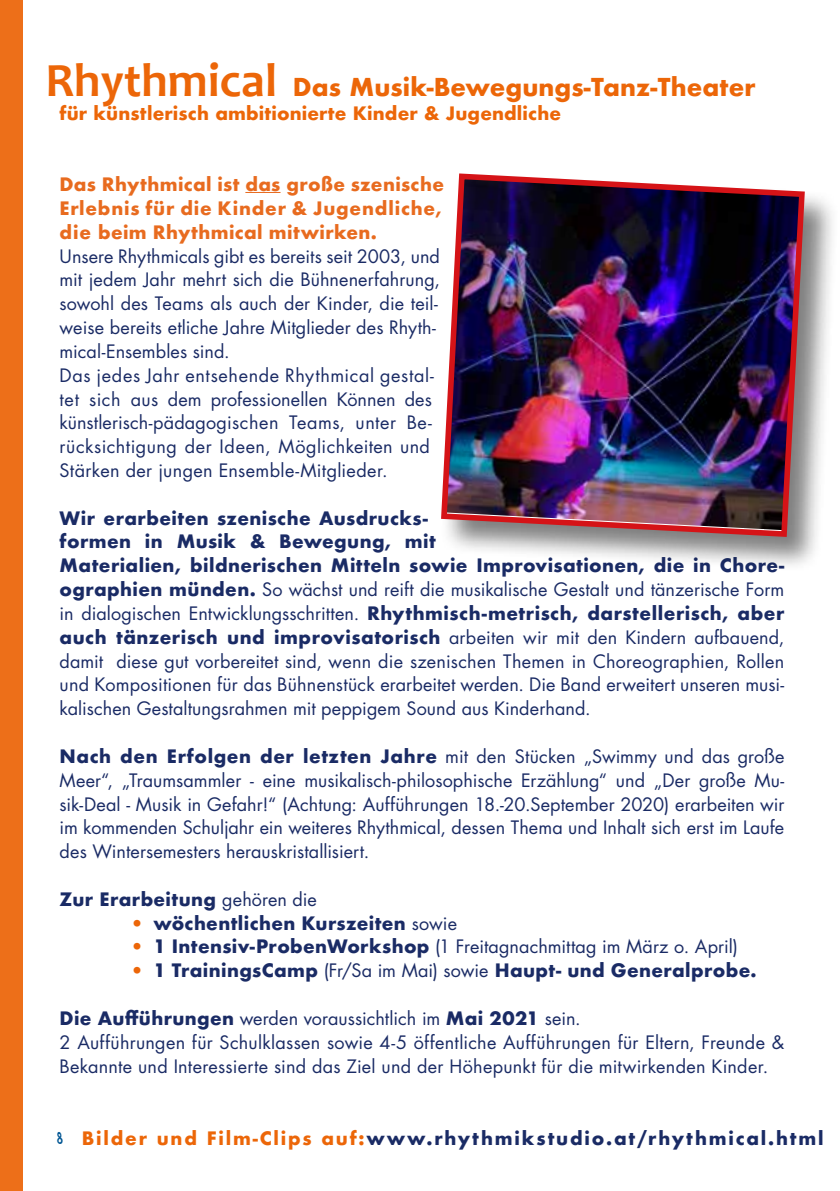
<style>
.page{position:relative;width:840px;height:1191px;background:#fff}
.page>*{position:absolute;margin:0;border:0;box-sizing:border-box;transform-origin:0 0}
.t1{font:700 24px "Futura";letter-spacing:.005em;color:#ec6608}
.t2{font:18px/23.8px "Futura";letter-spacing:.01em;color:#1a2b65}
.t3{font:700 18px "Futura";letter-spacing:.025em;color:#1a2b65}
.t4{font:700 18px/23.8px "Futura";letter-spacing:.045em;color:#e86b1f;text-align:justify}
.t5{font:700 18px "Futura";letter-spacing:.1em;color:#1a2b65}
.t6{font:700 18px "Futura";letter-spacing:.005em;color:#ec6608}
.t7{font:18px "Inkpen 2 Script";color:#005693}
.s1{font-family:"Candara";font-size:48px}
.s2{font-weight:700}
.s3{font-weight:400}
.s4{font-weight:400;color:#ec6608}
.s5{color:#ec6608}
</style>
<div class="page">
<div style="left:0;top:0;width:23px;height:1191px;background:#ed6f19"></div>
<hr style="left:245px;top:192px;width:35px;height:1px;background:#e86b1f">
<div style="left:439px;top:172px;width:400px;height:400px;background:#000;opacity:.5"></div>
<img style="left:439px;top:172px;width:368px;height:368px">
<h1 class="t1" style="left:45px;top:69px;width:711px"><span class="s1">Rhythmical</span> Das Musik-Bewegungs-Tanz-Theater</h1>
<p class="t6" style="left:60px;top:100px;width:503px">für künstlerisch ambitionierte Kinder &amp; Jugendliche</p>
<p class="t4" style="left:60px;top:172px;width:385px">Das Rhythmical ist das große szenische Erlebnis für die Kinder &amp; Jugendliche, die beim Rhythmical mitwirken.</p>
<p class="t2" style="left:60px;top:244px;width:382px">Unsere Rhythmicals gibt es bereits seit 2003, und mit jedem Jahr mehrt sich die Bühnenerfahrung, sowohl des Teams als auch der Kinder, die teil&shy;weise bereits etliche Jahre Mitglieder des Rhyth&shy;mical-Ensembles sind.<br>Das jedes Jahr entsehende Rhythmical gestal&shy;tet sich aus dem professionellen Können des künstlerisch-pädagogischen Teams, unter Be&shy;rücksichtigung der Ideen, Möglichkeiten und Stärken der jungen Ensemble-Mitglieder.</p>
<p class="t2" style="left:60px;top:506px;width:726px"><span class="s2">Wir erarbeiten szenische Ausdrucks-<br>formen in Musik &amp; Bewegung, mit<br>Materialien, bildnerischen Mitteln sowie Improvisationen, die in Chore&shy;ographien münden.</span> So wächst und reift die musikalische Gestalt und tänzerische Form in dialogischen Entwicklungsschritten. <span class="s2">Rhythmisch-metrisch, darstellerisch, aber auch tänzerisch und improvisatorisch</span> arbeiten wir mit den Kindern aufbauend, damit diese gut vorbereitet sind, wenn die szenischen Themen in Choreographien, Rollen und Kompositionen für das Bühnenstück erarbeitet werden. Die Band erweitert unseren musi&shy;kalischen Gestaltungsrahmen mit peppigem Sound aus Kinderhand.</p>
<p class="t2" style="left:60px;top:744px;width:725px;text-align:justify"><span class="s2">Nach den Erfolgen der letzten Jahre</span> mit den Stücken „Swimmy und das große Meer“, „Traumsammler - eine musikalisch-philosophische Erzählung“ und „Der große Mu&shy;sik-Deal - Musik in Gefahr!“ (Achtung: Aufführungen 18.-20.September 2020) erarbeiten wir im kommenden Schuljahr ein weiteres Rhythmical, dessen Thema und Inhalt sich erst im Laufe des Wintersemesters herauskristallisiert.</p>
<p class="t3" style="left:60px;top:886px;width:259px">Zur Erarbeitung <span class="s3">gehören die</span></p>
<p class="t3" style="left:132px;top:910px;width:326px"><span class="s4">•</span> wöchentlichen Kurszeiten <span class="s3">sowie</span></p>
<p class="t2" style="left:132px;top:934px;width:607px"><span class="s5">•</span> <span class="s2">1 Intensiv-ProbenWorkshop</span> (1 Freitagnachmittag im März o. April)</p>
<p class="t3" style="left:132px;top:957px;width:626px"><span class="s4">•</span> 1 TrainingsCamp <span class="s3">(Fr/Sa im Mai) sowie</span> Haupt- und Generalprobe.</p>
<p class="t2" style="left:60px;top:1006px;width:725px"><span class="s2">Die Aufführungen</span> werden voraussichtlich im <span class="s2">Mai 2021</span> sein.<br>2 Aufführungen für Schulklassen sowie 4-5 öffentliche Aufführungen für Eltern, Freunde &amp;<br>Bekannte und Interessierte sind das Ziel und der Höhepunkt für die mitwirkenden Kinder.</p>
<p class="t7" style="left:57px;top:1128px;width:8px">8</p>
<p class="t5" style="left:82px;top:1125px;width:742px"><span class="s5">Bilder und Film-Clips auf:</span>www.rhythmikstudio.at/rhythmical.html</p>
</div>
